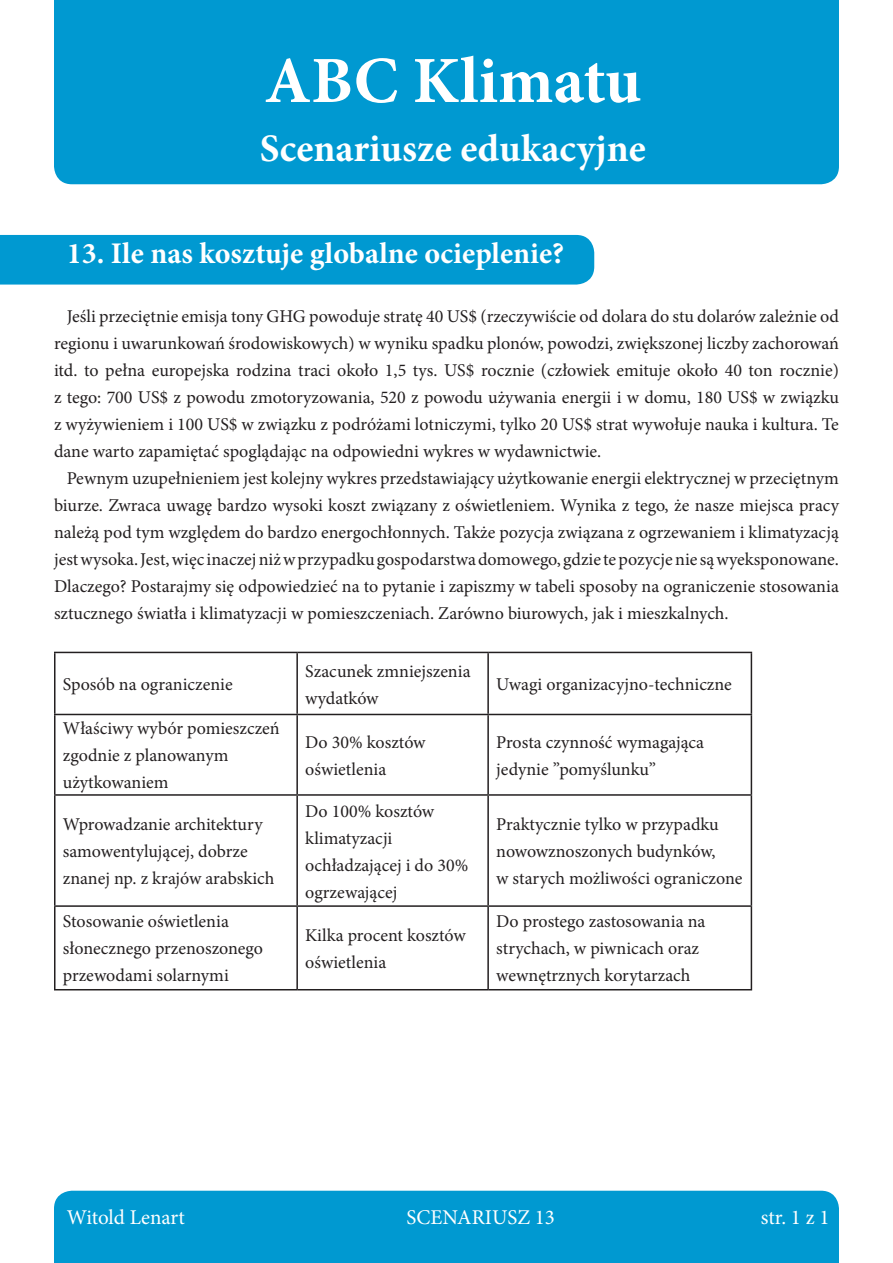
<style>
.page{position:relative;width:893px;height:1263px;background:#fff}
.page>*{position:absolute;margin:0;border:0;box-sizing:border-box;transform-origin:0 0}
.t1{font:700 66px "Minion Pro";color:#fff}
.t2{font:700 39px "Minion Pro";color:#fff}
.t3{font:700 30px "Minion Pro";color:#fff}
.t4{font:21px "Minion Pro";color:#fff}
.t5{font:18px/27px "Minion Pro";color:#231f20}
</style>
<div class="page">
<div style="left:54px;top:0;width:785px;height:184px;background:#0099d1"></div>
<div style="left:54px;top:1191px;width:785px;height:72px;background:#0099d1"></div>
<div style="left:0;top:235px;width:594px;height:50px;background:#0099d1"></div>
<hr style="left:54px;top:652px;width:243px;height:1px;background:#231f20">
<hr style="left:54px;top:653px;width:2px;height:61px;background:#231f20">
<hr style="left:297px;top:652px;width:191px;height:1px;background:#231f20">
<hr style="left:296px;top:653px;width:2px;height:61px;background:#231f20">
<hr style="left:488px;top:652px;width:264px;height:1px;background:#231f20">
<hr style="left:487px;top:653px;width:2px;height:61px;background:#231f20">
<hr style="left:751px;top:653px;width:1px;height:61px;background:#231f20">
<hr style="left:54px;top:714px;width:243px;height:1px;background:#231f20">
<hr style="left:54px;top:715px;width:2px;height:79px;background:#231f20">
<hr style="left:297px;top:714px;width:191px;height:1px;background:#231f20">
<hr style="left:296px;top:715px;width:2px;height:79px;background:#231f20">
<hr style="left:488px;top:714px;width:264px;height:1px;background:#231f20">
<hr style="left:487px;top:715px;width:2px;height:79px;background:#231f20">
<hr style="left:751px;top:715px;width:1px;height:79px;background:#231f20">
<hr style="left:54px;top:794px;width:243px;height:2px;background:#231f20">
<hr style="left:54px;top:796px;width:2px;height:109px;background:#231f20">
<hr style="left:297px;top:794px;width:191px;height:2px;background:#231f20">
<hr style="left:296px;top:796px;width:2px;height:109px;background:#231f20">
<hr style="left:488px;top:794px;width:264px;height:2px;background:#231f20">
<hr style="left:487px;top:796px;width:2px;height:109px;background:#231f20">
<hr style="left:751px;top:796px;width:1px;height:109px;background:#231f20">
<hr style="left:54px;top:905px;width:243px;height:2px;background:#231f20">
<hr style="left:54px;top:907px;width:2px;height:82px;background:#231f20">
<hr style="left:297px;top:905px;width:191px;height:2px;background:#231f20">
<hr style="left:296px;top:907px;width:2px;height:82px;background:#231f20">
<hr style="left:488px;top:905px;width:264px;height:2px;background:#231f20">
<hr style="left:487px;top:907px;width:2px;height:82px;background:#231f20">
<hr style="left:751px;top:907px;width:1px;height:82px;background:#231f20">
<hr style="left:54px;top:989px;width:243px;height:1px;background:#231f20">
<hr style="left:297px;top:989px;width:191px;height:1px;background:#231f20">
<hr style="left:488px;top:989px;width:264px;height:1px;background:#231f20">
<h1 class="t1" style="left:265px;top:34px;width:378px">ABC Klimatu</h1>
<h2 class="t2" style="left:260px;top:121px;width:388px">Scenariusze edukacyjne</h2>
<h3 class="t3" style="left:67px;top:232px;width:499px">13. Ile nas kosztuje globalne ocieplenie?</h3>
<p class="t5" style="left:54px;top:302px;width:786px;text-align:justify;text-indent:13px">Jeśli przeciętnie emisja tony GHG powoduje stratę 40 US$ (rzeczywiście od dolara do stu dolarów zależnie od regionu i uwarunkowań środowiskowych) w wyniku spadku plonów, powodzi, zwiększonej liczby zachorowań itd. to pełna europejska rodzina traci około 1,5 tys. US$ rocznie (człowiek emituje około 40 ton rocznie) z tego: 700 US$ z powodu zmotoryzowania, 520 z powodu używania energii i w domu, 180 US$ w związku z wyżywieniem i 100 US$ w związku z podróżami lotniczymi, tylko 20 US$ strat wywołuje nauka i kultura. Te dane warto zapamiętać spoglądając na odpowiedni wykres w wydawnictwie.</p>
<p class="t5" style="left:54px;top:464px;width:786px;text-align:justify;text-indent:13px">Pewnym uzupełnieniem jest kolejny wykres przedstawiający użytkowanie energii elektrycznej w przeciętnym biurze. Zwraca uwagę bardzo wysoki koszt związany z oświetleniem. Wynika z tego, że nasze miejsca pracy należą pod tym względem do bardzo energochłonnych. Także pozycja związana z ogrzewaniem i klimatyzacją jest wysoka. Jest, więc inaczej niż w przypadku gospodarstwa domowego, gdzie te pozycje nie są wyeksponowane.<br>Dlaczego? Postarajmy się odpowiedzieć na to pytanie i zapiszmy w tabeli sposoby na ograniczenie stosowania sztucznego światła i klimatyzacji w pomieszczeniach. Zarówno biurowych, jak i mieszkalnych.</p>
<p class="t5" style="left:63px;top:671px;width:171px">Sposób na ograniczenie</p>
<p class="t5" style="left:63px;top:715px;width:218px">Właściwy wybór pomieszczeń zgodnie z planowanym użytkowaniem</p>
<p class="t5" style="left:63px;top:811px;width:213px">Wprowadzanie architektury samowentylującej, dobrze znanej np. z krajów arabskich</p>
<p class="t5" style="left:63px;top:908px;width:202px">Stosowanie oświetlenia słonecznego przenoszonego przewodami solarnymi</p>
<p class="t5" style="left:305px;top:657px;width:167px">Szacunek zmniejszenia wydatków</p>
<p class="t5" style="left:496px;top:671px;width:237px">Uwagi organizacyjno-techniczne</p>
<p class="t5" style="left:305px;top:729px;width:122px">Do 30% kosztów oświetlenia</p>
<p class="t5" style="left:496px;top:729px;width:209px">Prosta czynność wymagająca jedynie ”pomyślunku”</p>
<p class="t5" style="left:305px;top:797px;width:164px">Do 100% kosztów klimatyzacji ochładzającej i do 30% ogrzewającej</p>
<p class="t5" style="left:305px;top:922px;width:162px">Kilka procent kosztów oświetlenia</p>
<p class="t5" style="left:496px;top:811px;width:248px">Praktycznie tylko w przypadku nowowznoszonych budynków,<br>w starych możliwości ograniczone</p>
<p class="t5" style="left:496px;top:908px;width:211px">Do prostego zastosowania na strychach, w piwnicach oraz wewnętrznych korytarzach</p>
<p class="t4" style="left:67px;top:1203px;width:120px">Witold Lenart</p>
<p class="t4" style="left:407px;top:1203px;width:150px">SCENARIUSZ 13</p>
<p class="t4" style="left:761px;top:1203px;width:70px">str. 1 z 1</p>
</div>
